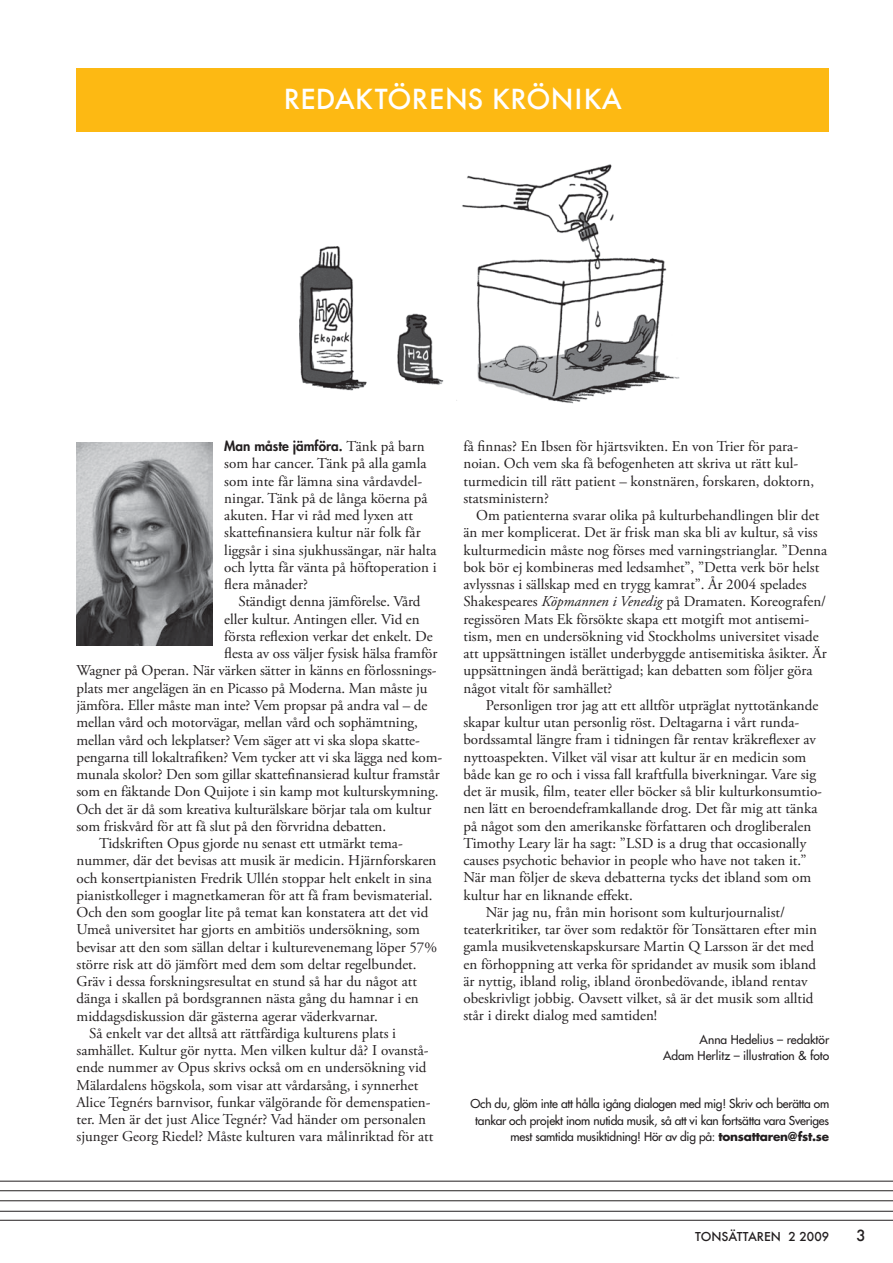
<style>
.page{position:relative;width:893px;height:1263px;background:#fff}
.page>*{position:absolute;margin:0;border:0;box-sizing:border-box;transform-origin:0 0}
.t1{font:500 27px "Futura";letter-spacing:.03em;color:#fff}
.t2{font:15px/17.2px "Adobe Garamond Pro";color:#231f20}
.t3{font:500 15px "Futura";color:#231f20}
.t4{font:800 13.5px "Futura";color:#231f20}
.t5{font:12px/16.5px "Futura";letter-spacing:-.02em;color:#231f20;text-align:right}
.t6{font:12px/16.5px "Futura";color:#231f20;text-align:right}
.t7{font:500 12px "Futura";color:#231f20}
.s1{font-family:"Adobe Garamond Pro";font-weight:400;font-size:15px}
.s2{font-style:italic}
.s3{font-weight:700}
</style>
<div class="page">
<div style="left:77px;top:68px;width:752px;height:64px;background:#fdb913"></div>
<img style="left:77px;top:443px;width:135px;height:203px">
<img style="left:299px;top:164px;width:381px;height:240px">
<hr style="left:0;top:1220px;width:893px;height:1px;background:#231f20">
<hr style="left:0;top:1211px;width:893px;height:1px;background:#231f20">
<hr style="left:0;top:1200px;width:893px;height:1px;background:#231f20">
<hr style="left:0;top:1190px;width:893px;height:1px;background:#231f20">
<hr style="left:0;top:1181px;width:893px;height:1px;background:#231f20">
<h1 class="t1" style="left:284px;top:81px;width:19px">REDA</h1>
<h1 class="t1" style="left:355px;top:81px;width:75px">KTÖRENS</h1>
<h1 class="t1" style="left:492px;top:81px;width:127px">KRÖN IKA</h1>
<p class="t4" style="left:224px;top:438px;width:202px">Man måste jämföra. <span class="s1">Tänk på barn</span></p>
<p class="t2" style="left:224px;top:456px;width:214px">som har cancer. Tänk på alla gamla som inte får lämna sina vårdavdel&shy;ningar. Tänk på de långa köerna på akuten. Har vi råd med lyxen att skattefinansiera kultur när folk får liggsår i sina sjukhussängar, när halta och lytta får vänta på höftoperation i flera månader?</p>
<p class="t2" style="left:239px;top:594px;width:184px">Ständigt denna jämförelse. Vård</p>
<p class="t2" style="left:224px;top:611px;width:197px">eller kultur. Antingen eller. Vid en</p>
<p class="t2" style="left:224px;top:628px;width:210px">första reflexion verkar det enkelt. De</p>
<p class="t2" style="left:224px;top:645px;width:215px">flesta av oss väljer fysisk hälsa framför</p>
<p class="t2" style="left:77px;top:663px;width:362px">Wagner på Operan. När värken sätter in känns en förlossnings-</p>
<p class="t2" style="left:77px;top:680px;width:352px">plats mer angelägen än en Picasso på Moderna. Man måste ju</p>
<p class="t2" style="left:77px;top:697px;width:352px">jämföra. Eller måste man inte? Vem propsar på andra val – de</p>
<p class="t2" style="left:77px;top:714px;width:343px">mellan vård och motorvägar, mellan vård och sophämtning,</p>
<p class="t2" style="left:77px;top:732px;width:345px">mellan vård och lekplatser? Vem säger att vi ska slopa skatte-</p>
<p class="t2" style="left:77px;top:749px;width:367px">pengarna till lokaltrafiken? Vem tycker att vi ska lägga ned kom-</p>
<p class="t2" style="left:77px;top:766px;width:365px">munala skolor? Den som gillar skattefinansierad kultur framstår</p>
<p class="t2" style="left:77px;top:783px;width:363px">som en fäktande Don Quijote i sin kamp mot kulturskymning.</p>
<p class="t2" style="left:77px;top:801px;width:356px">Och det är då som kreativa kulturälskare börjar tala om kultur</p>
<p class="t2" style="left:77px;top:818px;width:311px">som friskvård för att få slut på den förvridna debatten.</p>
<p class="t2" style="left:99px;top:835px;width:305px">Tidskriften Opus gjorde nu senast ett utmärkt tema-</p>
<p class="t2" style="left:77px;top:852px;width:361px">nummer, där det bevisas att musik är medicin. Hjärnforskaren</p>
<p class="t2" style="left:77px;top:870px;width:357px">och konsertpianisten Fredrik Ullén stoppar helt enkelt in sina</p>
<p class="t2" style="left:77px;top:887px;width:358px">pianistkolleger i magnetkameran för att få fram bevismaterial.</p>
<p class="t2" style="left:77px;top:904px;width:353px">Och den som googlar lite på temat kan konstatera att det vid</p>
<p class="t2" style="left:77px;top:921px;width:345px">Umeå universitet har gjorts en ambitiös undersökning, som</p>
<p class="t2" style="left:77px;top:939px;width:362px">bevisar att den som sällan deltar i kulturevenemang löper 57%</p>
<p class="t2" style="left:77px;top:956px;width:342px">större risk att dö jämfört med dem som deltar regelbundet.</p>
<p class="t2" style="left:77px;top:973px;width:342px">Gräv i dessa forskningsresultat en stund så har du något att</p>
<p class="t2" style="left:77px;top:990px;width:344px">dänga i skallen på bordsgrannen nästa gång du hamnar i en</p>
<p class="t2" style="left:77px;top:1008px;width:303px">middagsdiskussion där gästerna agerar väderkvarnar.</p>
<p class="t2" style="left:89px;top:1025px;width:308px">Så enkelt var det alltså att rättfärdiga kulturens plats i</p>
<p class="t2" style="left:77px;top:1042px;width:354px">samhället. Kultur gör nytta. Men vilken kultur då? I ovanstå-</p>
<p class="t2" style="left:77px;top:1059px;width:352px">ende nummer av Opus skrivs också om en undersökning vid</p>
<p class="t2" style="left:77px;top:1077px;width:343px">Mälardalens högskola, som visar att vårdarsång, i synnerhet</p>
<p class="t2" style="left:77px;top:1094px;width:355px">Alice Tegnérs barnvisor, funkar välgörande för demenspatien-</p>
<p class="t2" style="left:77px;top:1111px;width:351px">ter. Men är det just Alice Tegnér? Vad händer om personalen</p>
<p class="t2" style="left:77px;top:1128px;width:358px">sjunger Georg Riedel? Måste kulturen vara målinriktad för att</p>
<p class="t2" style="left:463px;top:438px;width:352px">få finnas? En Ibsen för hjärtsvikten. En von Trier för para&shy;noian. Och vem ska få befogenheten att skriva ut rätt kul&shy;turmedicin till rätt patient – konstnären, forskaren, doktorn, statsministern?</p>
<p class="t2" style="left:463px;top:507px;width:365px;text-indent:13px">Om patienterna svarar olika på kulturbehandlingen blir det än mer komplicerat. Det är frisk man ska bli av kultur, så viss kulturmedicin måste nog förses med varningstrianglar. ”Denna bok bör ej kombineras med ledsamhet”, ”Detta verk bör helst avlyssnas i sällskap med en trygg kamrat”. År 2004 spelades Shakespeares <span class="s2">Köpmannen i Venedig</span> på Dramaten. Koreografen/ regissören Mats Ek försökte skapa ett motgift mot antisemi&shy;tism, men en undersökning vid Stockholms universitet visade att uppsättningen istället underbyggde antisemitiska åsikter. Är uppsättningen ändå berättigad; kan debatten som följer göra något vitalt för samhället?</p>
<p class="t2" style="left:486px;top:697px;width:334px">Personligen tror jag att ett alltför utpräglat nyttotänkande</p>
<p class="t2" style="left:463px;top:714px;width:337px">skapar kultur utan personlig röst. Deltagarna i vårt runda-</p>
<p class="t2" style="left:463px;top:731px;width:354px">bordssamtal längre fram i tidningen får rentav kräkreflexer av</p>
<p class="t2" style="left:463px;top:749px;width:344px">nyttoaspekten. Vilket väl visar att kultur är en medicin som</p>
<p class="t2" style="left:463px;top:766px;width:354px">både kan ge ro och i vissa fall kraftfulla biverkningar. Vare sig</p>
<p class="t2" style="left:463px;top:783px;width:360px">det är musik, film, teater eller böcker så blir kulturkonsumtio-</p>
<p class="t2" style="left:463px;top:800px;width:355px">nen lätt en beroendeframkallande drog. Det får mig att tänka</p>
<p class="t2" style="left:463px;top:818px;width:349px">på något som den amerikanske författaren och drogliberalen</p>
<p class="t2" style="left:463px;top:835px;width:344px">Timothy Leary lär ha sagt: ”LSD is a drug that occasionally</p>
<p class="t2" style="left:463px;top:852px;width:344px">causes psychotic behavior in people who have not taken it.”</p>
<p class="t2" style="left:463px;top:869px;width:349px">När man följer de skeva debatterna tycks det ibland som om</p>
<p class="t2" style="left:463px;top:887px;width:171px">kultur har en liknande effekt.</p>
<p class="t2" style="left:486px;top:904px;width:301px">När jag nu, från min horisont som kulturjournalist/</p>
<p class="t2" style="left:463px;top:921px;width:355px">teaterkritiker, tar över som redaktör för Tonsättaren efter min</p>
<p class="t2" style="left:463px;top:938px;width:352px">gamla musikvetenskapskursare Martin Q Larsson är det med</p>
<p class="t2" style="left:463px;top:956px;width:354px">en förhoppning att verka för spridandet av musik som ibland</p>
<p class="t2" style="left:463px;top:973px;width:346px">är nyttig, ibland rolig, ibland öronbedövande, ibland rentav</p>
<p class="t2" style="left:463px;top:990px;width:352px">obeskrivligt jobbig. Oavsett vilket, så är det musik som alltid</p>
<p class="t2" style="left:463px;top:1007px;width:195px">står i direkt dialog med samtiden!</p>
<p class="t6" style="left:663px;top:1031px;width:168px">Anna Hedelius – redaktör<br>Adam Herlitz – illustration &amp; foto</p>
<p class="t5" style="left:471px;top:1095px;width:360px">Och du, glöm inte att hålla igång dialogen med mig! Skriv och berätta om tankar och projekt inom nutida musik, så att vi kan fortsätta vara Sveriges mest samtida musiktidning! Hör av dig på: <span class="s3">tonsattaren@fst.se</span></p>
<p class="t7" style="left:695px;top:1228px;width:135px">TONSÄTTAREN 2 2009</p>
<p class="t3" style="left:856px;top:1225px;width:11px">3</p>
</div>
